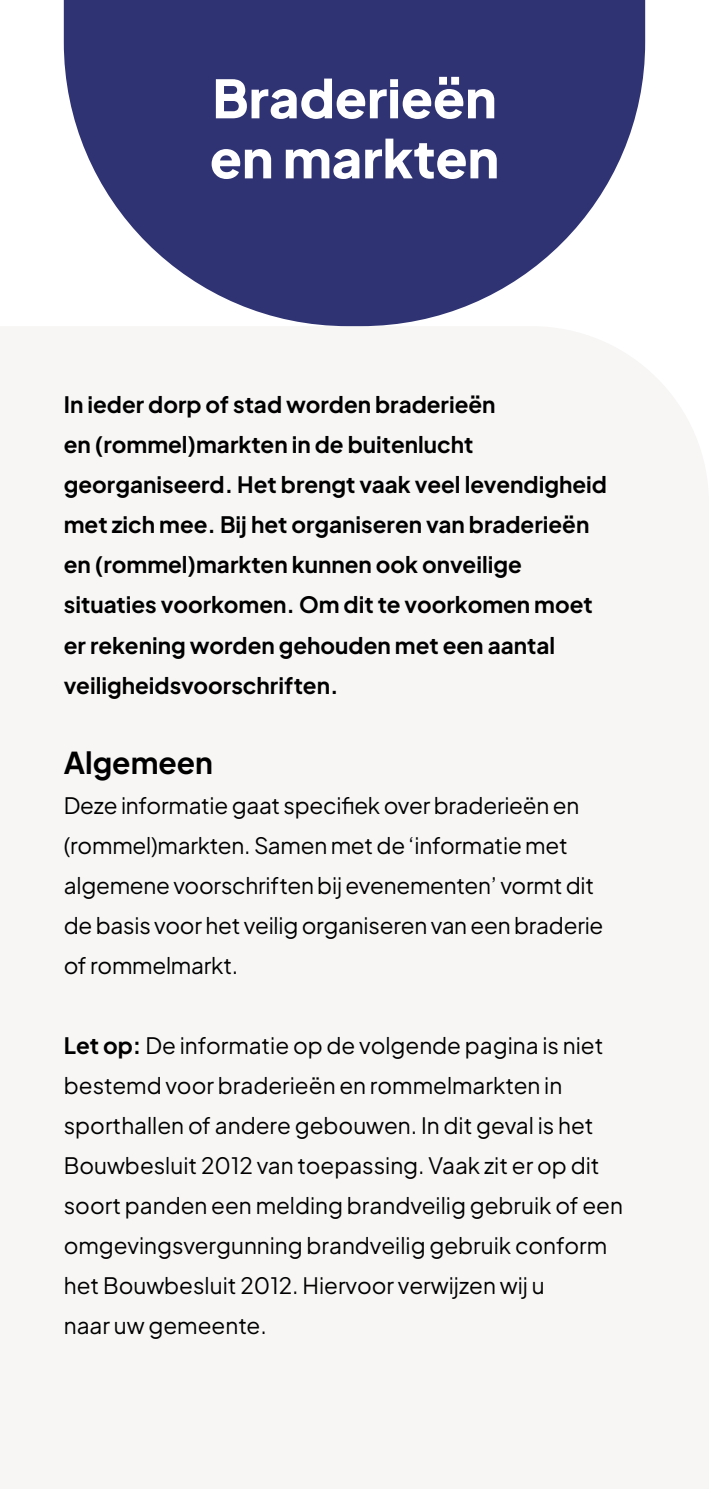
<style>
.page{position:relative;width:709px;height:1489px;background:#fff}
.page>*{position:absolute;margin:0;border:0;box-sizing:border-box;transform-origin:0 0}
.t1{font:800 52.5px/60px "Plus Jakarta Sans";color:#fff}
.t2{font:700 30px "Plus Jakarta Sans";color:#000}
.t3{font:22.5px/40px "Plus Jakarta Sans";color:#000}
.t4{font:700 22.5px/40px "Plus Jakarta Sans";color:#000}
.s1{font-weight:700}
</style>
<div class="page">
<svg style="left:64px;top:0;width:581px;height:326px;fill:#2f3374"></svg>
<h1 class="t1" style="left:210px;top:63px;width:291px">Braderieën en markten</h1>
<p class="t4" style="left:64px;top:382px;width:544px">In ieder dorp of stad worden braderieën<br>en (rommel)markten in de buitenlucht georganiseerd. Het brengt vaak veel levendigheid met zich mee. Bij het organiseren van braderieën en (rommel)markten kunnen ook onveilige situaties voorkomen. Om dit te voorkomen moet er rekening worden gehouden met een aantal veiligheidsvoorschriften.</p>
<h2 class="t2" style="left:64px;top:737px;width:151px">Algemeen</h2>
<p class="t3" style="left:64px;top:782px;width:541px">Deze informatie gaat specifiek over braderieën en (rommel)markten. Samen met de ‘informatie met algemene voorschriften bij evenementen’ vormt dit de basis voor het veilig organiseren van een braderie of rommelmarkt.</p>
<p class="t3" style="left:64px;top:1022px;width:560px"><span class="s1">Let op:</span> De informatie op de volgende pagina is niet bestemd voor braderieën en rommelmarkten in sporthallen of andere gebouwen. In dit geval is het Bouwbesluit 2012 van toepassing. Vaak zit er op dit soort panden een melding brandveilig gebruik of een omgevingsvergunning brandveilig gebruik conform het Bouwbesluit 2012. Hiervoor verwijzen wij u<br>naar uw gemeente.</p>
</div>
